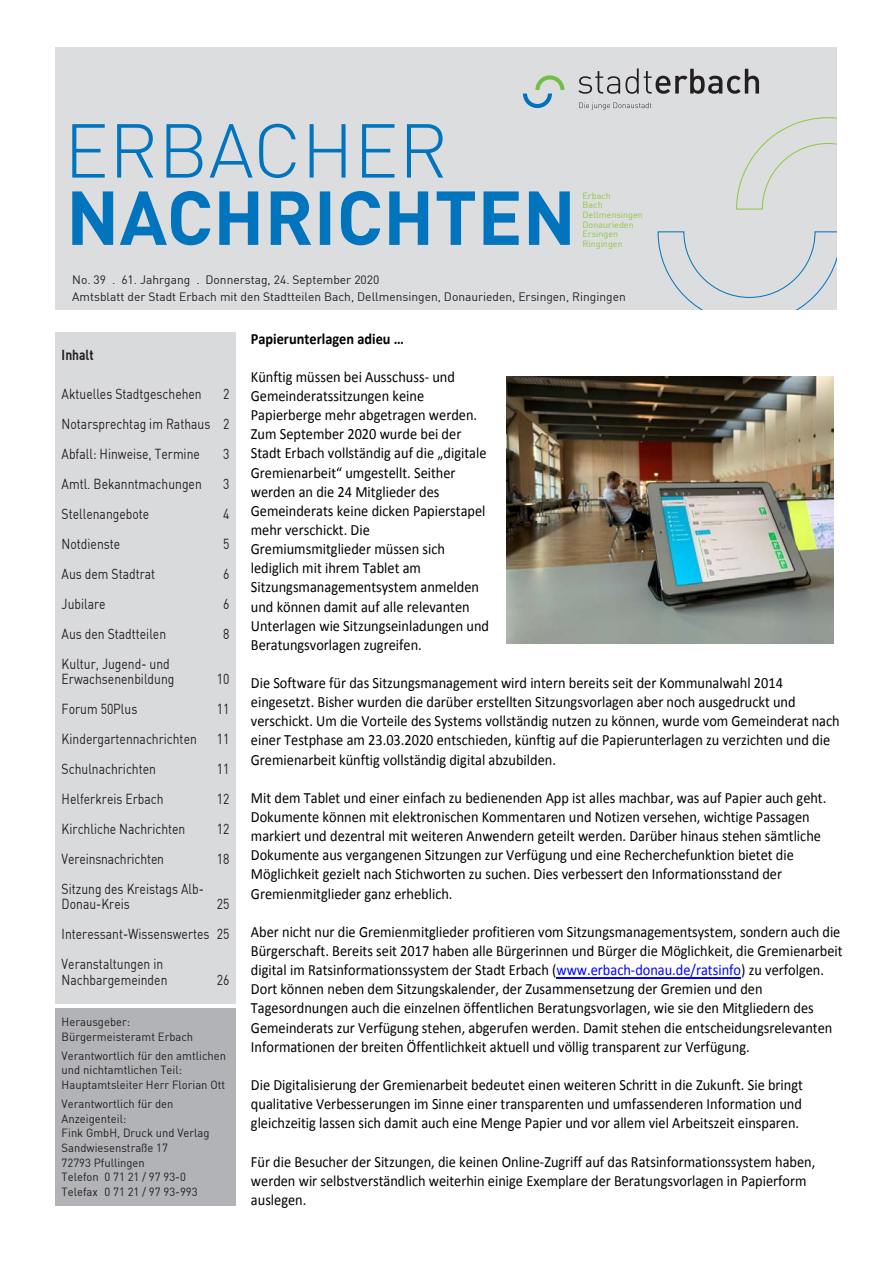
<style>
.page{position:relative;width:893px;height:1263px;background:#fff}
.page>*{position:absolute;margin:0;border:0;box-sizing:border-box;transform-origin:0 0}
.t1{font:15.6px/19.2px "Calibri";color:#000;scale:.92 1}
.t2{font:700 15.6px "Calibri";color:#000;scale:.92 1}
.t3{font:14.25px/30px "DIN";color:#231f20;text-align:justify;scale:.85 1}
.t4{font:700 14.25px "DIN";color:#231f20;scale:.85 1}
.t5{font:12px/16.6px "DIN";color:#231f20}
.t6{font:11.7px/14.7px "DIN";color:#231f20;scale:.96 1}
.t7{font:8.85px/9.6px "DIN";color:#8fc73f}
.s1{color:#00f}
</style>
<div class="page">
<div style="left:55px;top:47px;width:783px;height:263px;background:#dcdddf"></div>
<svg style="left:523px;top:75px;width:41px;height:33px"></svg>
<svg style="left:579px;top:103px;width:72px;height:7px"></svg>
<svg style="left:578px;top:68px;width:181px;height:26px"></svg>
<svg style="left:72px;top:191px;width:498px;height:54px"></svg>
<svg style="left:72px;top:124px;width:371px;height:54px"></svg>
<svg style="left:657px;top:231px;width:181px;height:79px"></svg>
<svg style="left:736px;top:117px;width:102px;height:93px"></svg>
<div style="left:55px;top:1008px;width:181px;height:197px;background:#b2b3b7"></div>
<div style="left:55px;top:332px;width:181px;height:671px;background:#d9dadc"></div>
<img style="left:506px;top:377px;width:327px;height:266px">
<hr style="left:557px;top:978px;width:184px;height:1px;background:#00f">
<p class="t7" style="left:583px;top:191px;width:62px">Erbach<br>Bach<br>Dellmensingen<br>Donaurieden<br>Ersingen<br>Ringingen</p>
<p class="t5" style="left:72px;top:271px;width:555px">No. 39 . 61. Jahrgang . Donnerstag, 24. September 2020<br>Amtsblatt der Stadt Erbach mit den Stadtteilen Bach, Dellmensingen, Donaurieden, Ersingen, Ringingen</p>
<p class="t2" style="left:251px;top:328px;width:168px">Papierunterlagen adieu …</p>
<p class="t1" style="left:251px;top:367px;width:260px">Künftig müssen bei Ausschuss- und Gemeinderatssitzungen keine Papierberge mehr abgetragen werden.<br>Zum September 2020 wurde bei der Stadt Erbach vollständig auf die „digitale Gremienarbeit“ umgestellt. Seither werden an die 24 Mitglieder des Gemeinderats keine dicken Papierstapel mehr verschickt. Die Gremiumsmitglieder müssen sich lediglich mit ihrem Tablet am Sitzungsmanagementsystem anmelden und können damit auf alle relevanten Unterlagen wie Sitzungseinladungen und Beratungsvorlagen zugreifen.</p>
<p class="t1" style="left:251px;top:673px;width:641px">Die Software für das Sitzungsmanagement wird intern bereits seit der Kommunalwahl 2014 eingesetzt. Bisher wurden die darüber erstellten Sitzungsvorlagen aber noch ausgedruckt und verschickt. Um die Vorteile des Systems vollständig nutzen zu können, wurde vom Gemeinderat nach einer Testphase am 23.03.2020 entschieden, künftig auf die Papierunterlagen zu verzichten und die Gremienarbeit künftig vollständig digital abzubilden.</p>
<p class="t1" style="left:251px;top:788px;width:627px">Mit dem Tablet und einer einfach zu bedienenden App ist alles machbar, was auf Papier auch geht.<br>Dokumente können mit elektronischen Kommentaren und Notizen versehen, wichtige Passagen markiert und dezentral mit weiteren Anwendern geteilt werden. Darüber hinaus stehen sämtliche Dokumente aus vergangenen Sitzungen zur Verfügung und eine Recherchefunktion bietet die Möglichkeit gezielt nach Stichworten zu suchen. Dies verbessert den Informationsstand der Gremienmitglieder ganz erheblich.</p>
<p class="t1" style="left:251px;top:922px;width:645px">Aber nicht nur die Gremienmitglieder profitieren vom Sitzungsmanagementsystem, sondern auch die Bürgerschaft. Bereits seit 2017 haben alle Bürgerinnen und Bürger die Möglichkeit, die Gremienarbeit digital im Ratsinformationssystem der Stadt Erbach (<span class="s1">www.erbach-donau.de/ratsinfo</span>) zu verfolgen.<br>Dort können neben dem Sitzungskalender, der Zusammensetzung der Gremien und den Tagesordnungen auch die einzelnen öffentlichen Beratungsvorlagen, wie sie den Mitgliedern des Gemeinderats zur Verfügung stehen, abgerufen werden. Damit stehen die entscheidungsrelevanten Informationen der breiten Öffentlichkeit aktuell und völlig transparent zur Verfügung.</p>
<p class="t1" style="left:251px;top:1075px;width:601px;text-align:justify">Die Digitalisierung der Gremienarbeit bedeutet einen weiteren Schritt in die Zukunft. Sie bringt qualitative Verbesserungen im Sinne einer transparenten und umfassenderen Information und gleichzeitig lassen sich damit auch eine Menge Papier und vor allem viel Arbeitszeit einsparen.</p>
<p class="t1" style="left:251px;top:1152px;width:615px">Für die Besucher der Sitzungen, die keinen Online-Zugriff auf das Ratsinformationssystem haben, werden wir selbstverständlich weiterhin einige Exemplare der Beratungsvorlagen in Papierform auslegen.</p>
<p class="t4" style="left:62px;top:345px;width:39px">Inhalt</p>
<p class="t3" style="left:62px;top:379px;width:166px">Aktuelles Stadtgeschehen</p>
<p class="t3" style="left:62px;top:379px;width:199px;text-indent:162px">2<br>Notarsprechtag im Rathaus 2<br>Abfall: Hinweise, Termine</p>
<p class="t3" style="left:223px;top:439px;width:9px">3</p>
<p class="t3" style="left:62px;top:469px;width:166px">Amtl. Bekanntmachungen</p>
<p class="t3" style="left:223px;top:469px;width:9px">3</p>
<p class="t3" style="left:62px;top:499px;width:105px">Stellenangebote</p>
<p class="t3" style="left:223px;top:499px;width:9px">4</p>
<p class="t3" style="left:62px;top:529px;width:70px">Notdienste</p>
<p class="t3" style="left:223px;top:529px;width:9px">5</p>
<p class="t3" style="left:62px;top:559px;width:112px">Aus dem Stadtrat</p>
<p class="t3" style="left:223px;top:559px;width:9px">6</p>
<p class="t3" style="left:62px;top:589px;width:53px">Jubilare</p>
<p class="t3" style="left:223px;top:589px;width:9px">6</p>
<p class="t3" style="left:62px;top:619px;width:124px">Aus den Stadtteilen</p>
<p class="t3" style="left:223px;top:619px;width:9px">8</p>
<p class="t3" style="left:62px;top:656px;width:134px;line-height:15px">Kultur, Jugend- und<br>Erwachsenenbildung</p>
<p class="t3" style="left:217px;top:664px;width:16px">10</p>
<p class="t3" style="left:62px;top:694px;width:91px">Forum 50Plus</p>
<p class="t3" style="left:217px;top:694px;width:16px">11</p>
<p class="t3" style="left:62px;top:724px;width:161px">Kindergartennachrichten</p>
<p class="t3" style="left:217px;top:724px;width:16px">11</p>
<p class="t3" style="left:62px;top:754px;width:112px">Schulnachrichten</p>
<p class="t3" style="left:217px;top:754px;width:16px">11</p>
<p class="t3" style="left:62px;top:784px;width:121px">Helferkreis Erbach</p>
<p class="t3" style="left:217px;top:784px;width:16px">12</p>
<p class="t3" style="left:62px;top:814px;width:147px">Kirchliche Nachrichten</p>
<p class="t3" style="left:217px;top:814px;width:16px">12</p>
<p class="t3" style="left:62px;top:844px;width:122px">Vereinsnachrichten</p>
<p class="t3" style="left:217px;top:844px;width:16px">18</p>
<p class="t3" style="left:62px;top:881px;width:169px;line-height:15px">Sitzung des Kreistags Alb-<br>Donau-Kreis</p>
<p class="t3" style="left:62px;top:888px;width:199px;text-indent:155px">25<br>Interessant-Wissenswertes 25<br>Veranstaltungen in</p>
<p class="t3" style="left:62px;top:964px;width:126px">Nachbargemeinden</p>
<p class="t3" style="left:217px;top:964px;width:16px">26</p>
<p class="t6" style="left:62px;top:1014px;width:139px">Herausgeber:<br>Bürgermeisteramt Erbach</p>
<p class="t6" style="left:62px;top:1048px;width:173px">Verantwortlich für den amtlichen und nichtamtlichen Teil:<br>Hauptamtsleiter Herr Florian Ott</p>
<p class="t6" style="left:62px;top:1096px;width:156px">Verantwortlich für den<br>Anzeigenteil:<br>Fink GmbH, Druck und Verlag<br>Sandwiesenstraße 17<br>72793 Pfullingen<br>Telefon 0 71 21 / 97 93-0<br>Telefax 0 71 21 / 97 93-993</p>
</div>
